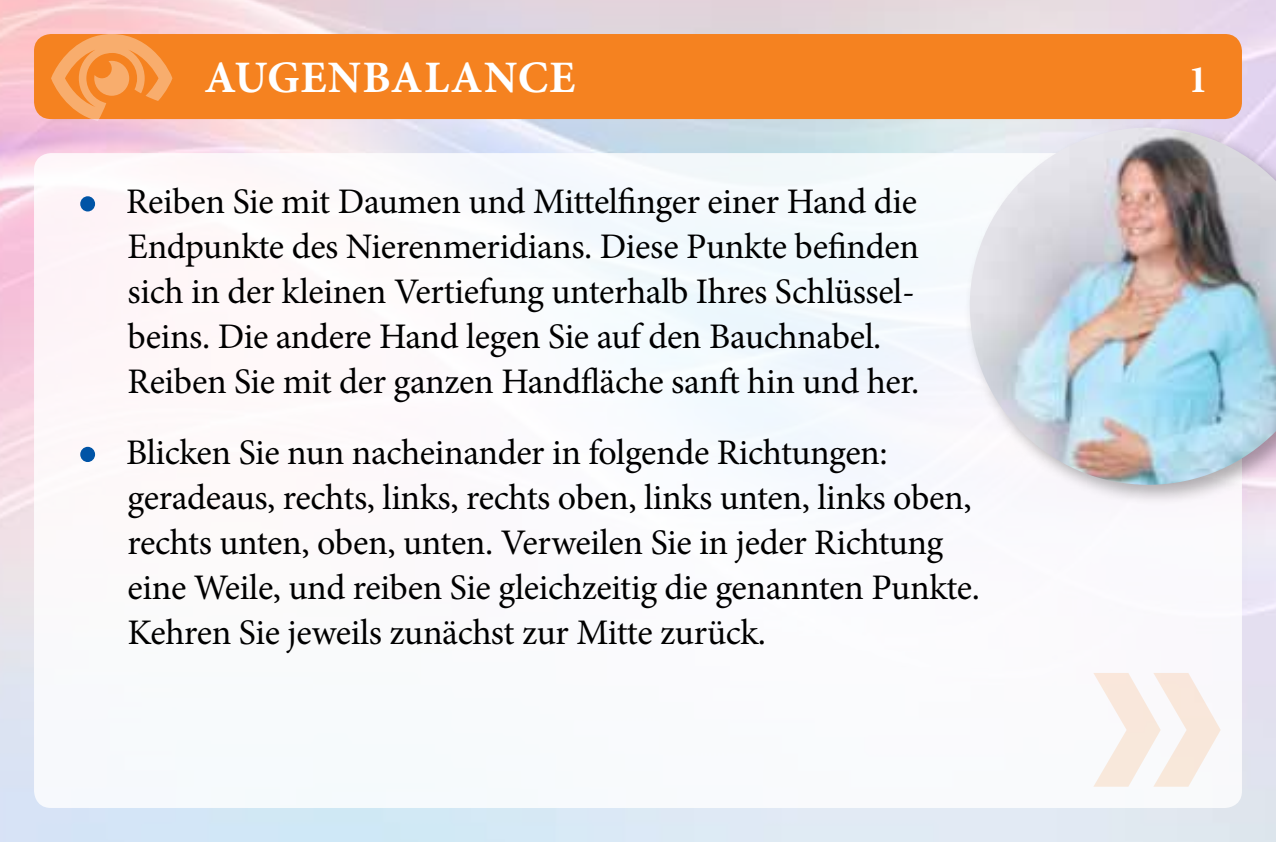
<style>
.page{position:relative;width:1276px;height:842px;background:#fff}
.page>*{position:absolute;margin:0;border:0;box-sizing:border-box;transform-origin:0 0}
.t1{font:700 45px "Minion Pro";letter-spacing:.01em;color:#fff}
.t2{font:700 39px "Minion Pro";color:#fff}
.t3{font:36px/45px "Minion Pro";letter-spacing:-.01em;color:#000}
.s1{font-size:57px;color:#0054a6}
</style>
<div class="page">
<img style="left:0;top:0;width:1276px;height:842px">
<div style="left:34px;top:34px;width:1208px;height:85px;background:#f58220;border-radius:17px"></div>
<svg style="left:51px;top:34px;width:121px;height:87px"></svg>
<div style="left:34px;top:153px;width:1208px;height:655px;background:#fff;border-radius:17px"></div>
<svg style="left:1093px;top:673px;width:127px;height:114px"></svg>
<div style="left:963px;top:121px;width:313px;height:386px;background:#000;opacity:.3"></div>
<img style="left:969px;top:128px;width:307px;height:357px">
<p class="t1" style="left:204px;top:46px;width:372px">AUGENBALANCE</p>
<p class="t2" style="left:1188px;top:52px;width:21px">1</p>
<p class="t3" style="left:128px;top:179px;width:793px;text-indent:-51px"><span class="s1">•</span> Reiben Sie mit Daumen und Mittelfinger einer Hand die Endpunkte des Nierenmeridians. Diese Punkte befinden sich in der kleinen Vertiefung unterhalb Ihres Schlüssel&shy;beins. Die andere Hand legen Sie auf den Bauchnabel.<br>Reiben Sie mit der ganzen Handfläche sanft hin und her.</p>
<p class="t3" style="left:128px;top:430px;width:854px;text-indent:-51px"><span class="s1">•</span> Blicken Sie nun nacheinander in folgende Richtungen: geradeaus, rechts, links, rechts oben, links unten, links oben, rechts unten, oben, unten. Verweilen Sie in jeder Richtung eine Weile, und reiben Sie gleichzeitig die genannten Punkte.<br>Kehren Sie jeweils zunächst zur Mitte zurück.</p>
</div>
